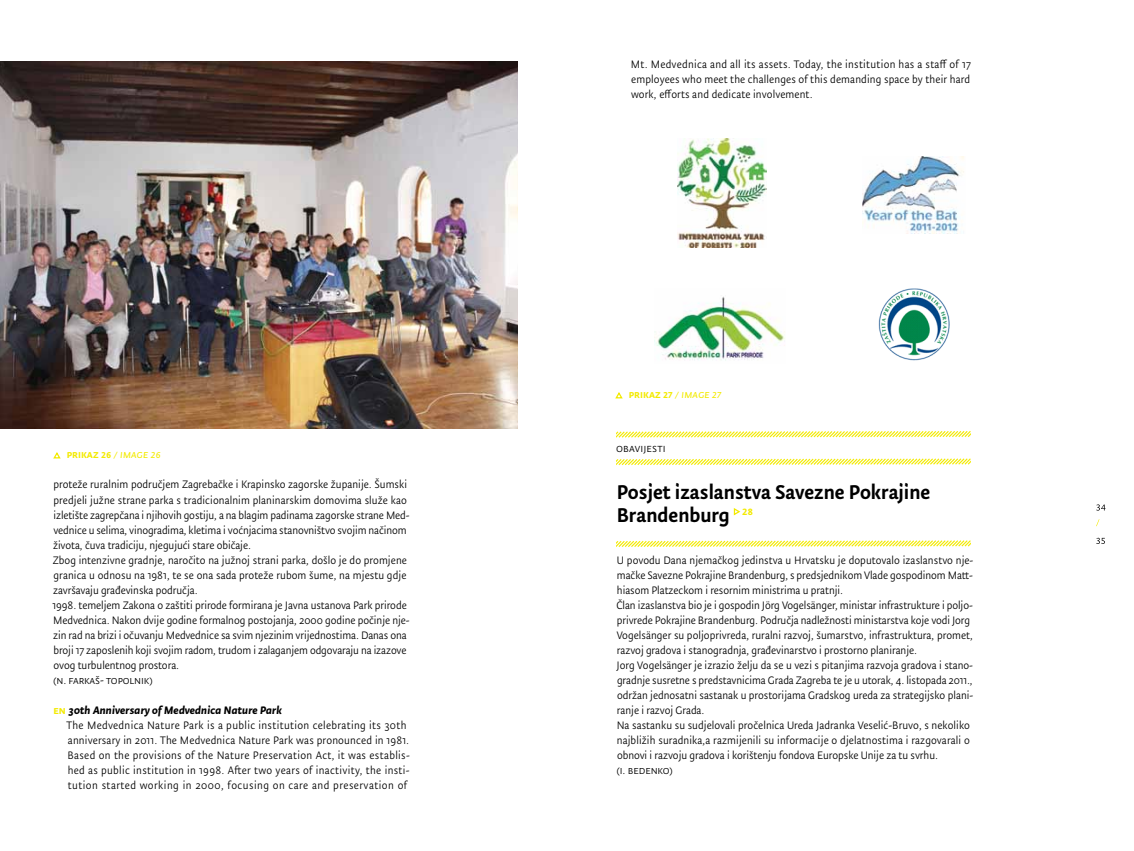
<style>
.page{position:relative;width:1134px;height:851px;background:#fff}
.page>*{position:absolute;margin:0;border:0;box-sizing:border-box;transform-origin:0 0}
.t1{font:500 22.5px/23.8px "Tempera Pro";color:#000}
.t2{font:12.5px "Tempera Pro Normal";letter-spacing:.01em;color:#000}
.t3{font:12.25px/15px "Tempera Pro Normal";letter-spacing:-.005em;color:#000}
.t4{font:12.25px/15px "Tempera Pro Normal";letter-spacing:.025em;color:#000}
.t5{font:italic 700 12.25px "Tempera Pro";letter-spacing:.01em;color:#000}
.t6{font:500 12.25px "Tempera Pro";letter-spacing:.01em;color:#f3ea00}
.s1{font-family:"Tempera Pro Book B Italic";font-weight:400}
.s2{font-weight:500;font-style:normal;color:#f3ea00}
</style>
<div class="page">
<img style="left:0;top:61px;width:517px;height:367px">
<svg style="left:53px;top:452px;width:8px;height:7px"></svg>
<img style="left:863px;top:157px;width:101px;height:76px">
<img style="left:878px;top:288px;width:72px;height:72px">
<svg style="left:617px;top:431px;width:354px;height:7px"></svg>
<svg style="left:617px;top:458px;width:354px;height:7px"></svg>
<svg style="left:733px;top:508px;width:8px;height:8px"></svg>
<svg style="left:617px;top:540px;width:354px;height:7px"></svg>
<img style="left:677px;top:138px;width:90px;height:109px">
<img style="left:655px;top:296px;width:130px;height:65px">
<svg style="left:615px;top:392px;width:8px;height:7px"></svg>
<svg style="left:1096px;top:537px;width:9px;height:7px"></svg>
<svg style="left:1096px;top:504px;width:9px;height:6px"></svg>
<p class="t6" style="left:67px;top:447px;width:96px">prikaz 26 <span class="s1">/ image 26</span></p>
<p class="t3" style="left:52px;top:477px;width:359px">proteže ruralnim područjem Zagrebačke i Krapinsko zagorske županije. Šumski predjeli južne strane parka s tradicionalnim planinarskim domovima služe kao izletište zagrepčana i njihovih gostiju, a na blagim padinama zagorske strane Med&shy;vednice u selima, vinogradima, kletima i voćnjacima stanovništvo svojim načinom života, čuva tradiciju, njegujući stare običaje.<br>Zbog intenzivne gradnje, naročito na južnoj strani parka, došlo je do promjene granica u odnosu na 1981, te se ona sada proteže rubom šume, na mjestu gdje završavaju građevinska područja.<br>1998. temeljem Zakona o zaštiti prirode formirana je Javna ustanova Park prirode Medvednica. Nakon dvije godine formalnog postojanja, 2000 godine počinje nje&shy;zin rad na brizi i očuvanju Medvednice sa svim njezinim vrijednostima. Danas ona broji 17 zaposlenih koji svojim radom, trudom i zalaganjem odgovaraju na izazove ovog turbulentnog prostora.<br>(n. farkaš- topolnik)</p>
<p class="t5" style="left:53px;top:702px;width:230px"><span class="s2">en</span> 30th Anniversary of Medvednica Nature Park</p>
<p class="t4" style="left:67px;top:717px;width:345px">The Medvednica Nature Park is a public institution celebrating its 30th anniversary in 2011. The Medvednica Nature Park was pronounced in 1981.<br>Based on the provisions of the Nature Preservation Act, it was establis&shy;hed as public institution in 1998. After two years of inactivity, the insti&shy;tution started working in 2000, focusing on care and preservation of</p>
<p class="t3" style="left:631px;top:57px;width:342px;text-align:justify">Mt. Medvednica and all its assets. Today, the institution has a staff of 17 employees who meet the challenges of this demanding space by their hard work, efforts and dedicate involvement.</p>
<p class="t6" style="left:629px;top:387px;width:94px">prikaz 27 <span class="s1">/ image 27</span></p>
<p class="t2" style="left:616px;top:441px;width:51px">obavijesti</p>
<h1 class="t1" style="left:617px;top:479px;width:315px">Posjet izaslanstva Savezne Pokrajine<br>Brandenburg <sup>28</sup></h1>
<p class="t3" style="left:616px;top:552px;width:358px">U povodu Dana njemačkog jedinstva u Hrvatsku je doputovalo izaslanstvo nje&shy;mačke Savezne Pokrajine Brandenburg, s predsjednikom Vlade gospodinom Matt&shy;hiasom Platzeckom i resornim ministrima u pratnji.<br>Član izaslanstva bio je i gospodin Jörg Vogelsänger, ministar infrastrukture i poljo&shy;privrede Pokrajine Brandenburg. Područja nadležnosti ministarstva koje vodi Jorg Vogelsänger su poljoprivreda, ruralni razvoj, šumarstvo, infrastruktura, promet, razvoj gradova i stanogradnja, građevinarstvo i prostorno planiranje.<br>Jorg Vogelsänger je izrazio želju da se u vezi s pitanjima razvoja gradova i stano&shy;gradnje susretne s predstavnicima Grada Zagreba te je u utorak, 4. listopada 2011., održan jednosatni sastanak u prostorijama Gradskog ureda za strategijsko plani&shy;ranje i razvoj Grada.<br>Na sastanku su sudjelovali pročelnica Ureda Jadranka Veselić-Bruvo, s nekoliko najbližih suradnika,a razmijenili su informacije o djelatnostima i razgovarali o obnovi i razvoju gradova i korištenju fondova Europske Unije za tu svrhu.<br>(i. bedenko)</p>
</div>
